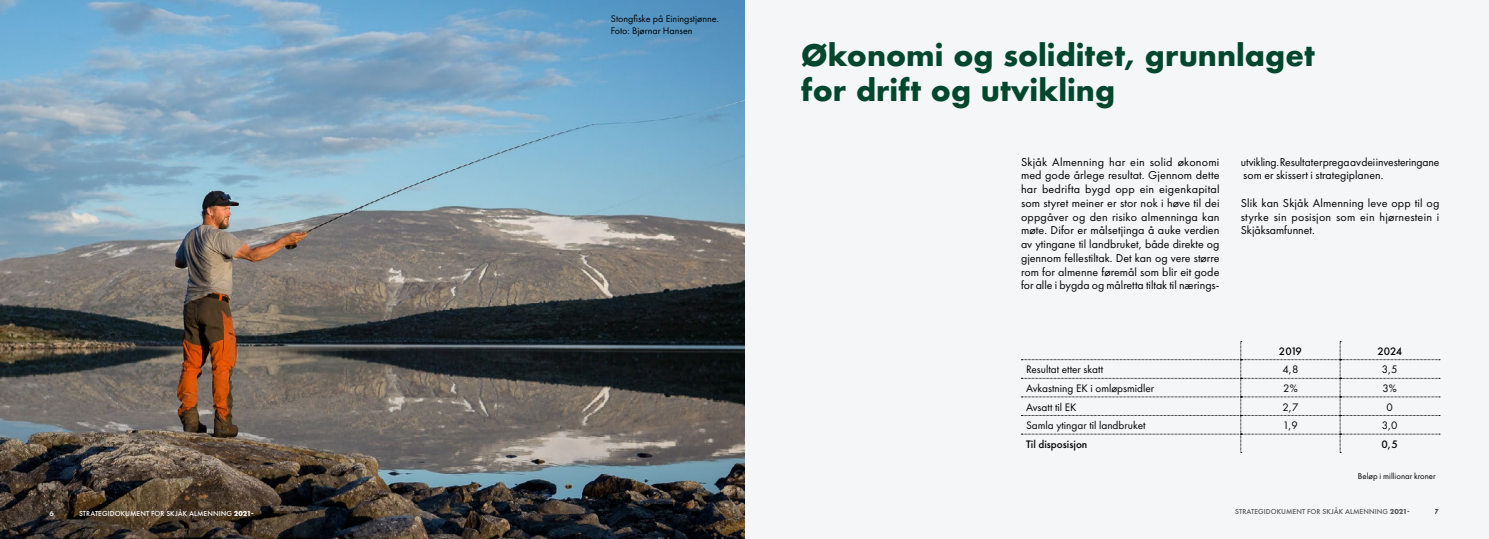
<style>
.page{position:relative;width:1489px;height:539px;background:#fff}
.page>*{position:absolute;margin:0;border:0;box-sizing:border-box;transform-origin:0 0}
.t1{font:700 28.75px/34.5px "Futura";color:#00472d}
.t2{font:11.88px/13.8px "Futura PT";color:#000;text-align:justify}
.t3{font:11.25px "Futura PT";color:#000}
.t4{font:500 11.25px "Futura PT";color:#000}
.t5{font:10px/12px "Futura PT";color:#000}
.t6{font:8.75px "Futura PT";color:#000}
.t7{font:500 7.5px "Futura PT";letter-spacing:.01em;color:#fff}
.t8{font:500 7.5px "Futura PT";letter-spacing:.01em;color:#323232}
.t9{font:700 7.5px "Futura PT";color:#fff}
.t10{font:700 7.5px "Futura PT";color:#323232}
.s1{font-weight:700}
</style>
<div class="page">
<div style="left:0;top:0;width:1488px;height:539px;background:#f4f6f7"></div>
<img style="left:0;top:0;width:744px;height:539px">
<svg style="left:1021px;top:341px;width:418px;height:112px"></svg>
<p class="t5" style="left:611px;top:12px;width:109px">Stongfiske på Einingstjønne.<br>Foto: Bjørnar Hansen</p>
<p class="t1" style="left:801px;top:38px;width:515px">Økonomi og soliditet, grunnlaget for drift og utvikling</p>
<p class="t2" style="left:1020px;top:155px;width:200px">Skjåk Almenning har ein solid økonomi med gode årlege resultat. Gjennom dette har bedrifta bygd opp ein eigenkapital som styret meiner er stor nok i høve til dei oppgåver og den risiko almenninga kan møte. Difor er målsetjinga å auke verdien av ytingane til landbruket, både direkte og gjennom fellestiltak. Det kan og vere større rom for almenne føremål som blir eit gode for alle i bygda og målretta tiltak til nærings-</p>
<p class="t2" style="left:1240px;top:155px;width:200px">utvikling. Resultat er prega av dei investeringane som er skissert i strategiplanen.</p>
<p class="t2" style="left:1240px;top:196px;width:200px">Slik kan Skjåk Almenning leve opp til og styrke sin posisjon som ein hjørnestein i Skjåksamfunnet.</p>
<p class="t4" style="left:1278px;top:344px;width:25px">2019</p>
<p class="t4" style="left:1377px;top:344px;width:26px">2024</p>
<p class="t3" style="left:1025px;top:363px;width:79px">Resultat etter skatt</p>
<p class="t3" style="left:1282px;top:363px;width:17px">4,8</p>
<p class="t3" style="left:1381px;top:363px;width:17px">3,5</p>
<p class="t3" style="left:1025px;top:381px;width:130px">Avkastning EK i omløpsmidler</p>
<p class="t3" style="left:1283px;top:381px;width:16px">2%</p>
<p class="t3" style="left:1382px;top:381px;width:16px">3%</p>
<p class="t3" style="left:1025px;top:400px;width:52px">Avsatt til EK</p>
<p class="t3" style="left:1282px;top:400px;width:17px">2,7</p>
<p class="t3" style="left:1386px;top:400px;width:8px">0</p>
<p class="t3" style="left:1025px;top:418px;width:121px">Samla ytingar til landbruket</p>
<p class="t3" style="left:1282px;top:418px;width:17px">1,9</p>
<p class="t3" style="left:1381px;top:418px;width:17px">3,0</p>
<p class="t4" style="left:1025px;top:437px;width:63px">Til disposisjon</p>
<p class="t4" style="left:1381px;top:437px;width:18px">0,5</p>
<p class="t6" style="left:1357px;top:471px;width:79px">Beløp i millionar kroner</p>
<p class="t9" style="left:50px;top:508px;width:6px">6</p>
<p class="t7" style="left:79px;top:509px;width:176px">STRATEGIDOKUMENT FOR SKJÅK ALMENNING <span class="s1">2021-</span></p>
<p class="t8" style="left:1235px;top:506px;width:176px">STRATEGIDOKUMENT FOR SKJÅK ALMENNING <span class="s1">2021-</span></p>
<p class="t10" style="left:1434px;top:506px;width:6px">7</p>
</div>
